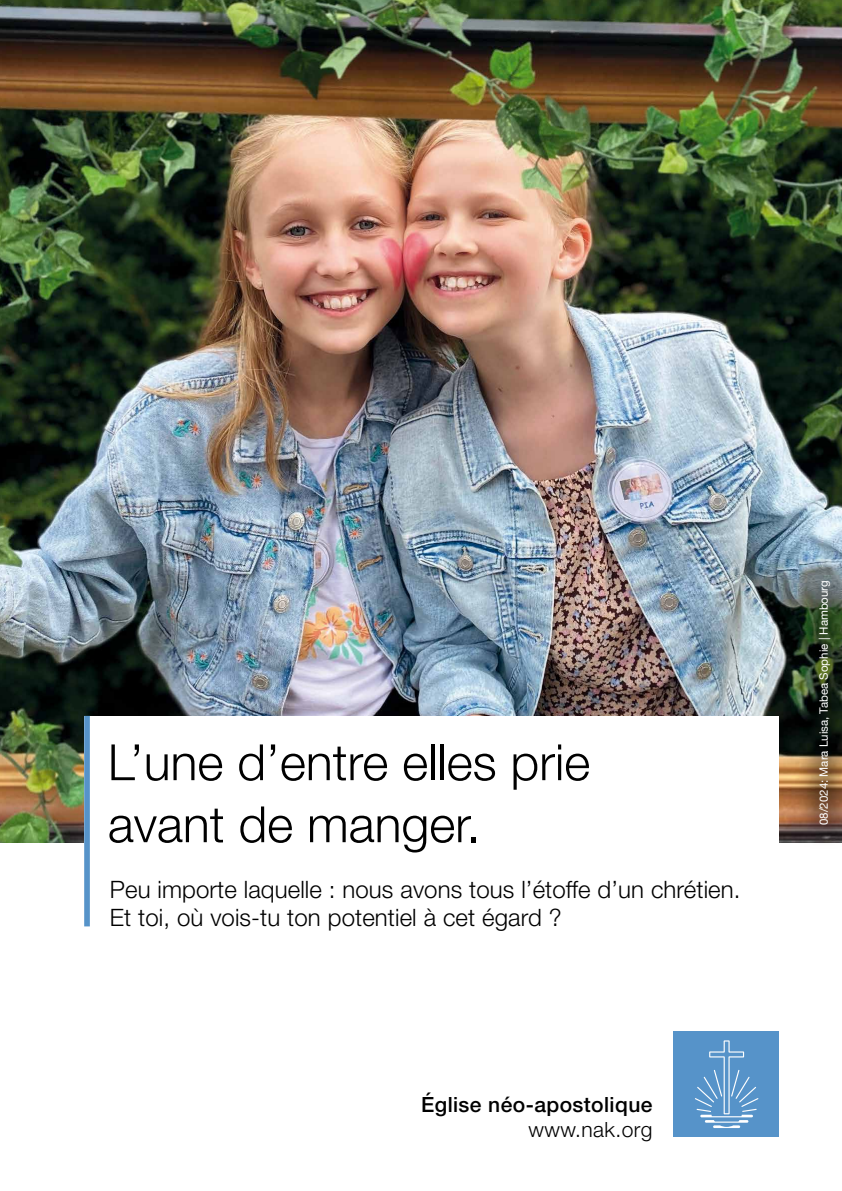
<style>
.page{position:relative;width:842px;height:1191px;background:#fff}
.page>*{position:absolute;margin:0;border:0;box-sizing:border-box;transform-origin:0 0}
.t1{font:300 50px/62px "Helvetica Neue LT Std";color:#000}
.t2{font:300 24px/28.8px "Helvetica Neue LT Std";letter-spacing:.005em;color:#000}
.t3{font:500 21px "Helvetica Neue LT Std";letter-spacing:.02em;color:#000}
.t4{font:300 21px "Helvetica Neue LT Std";letter-spacing:.02em;color:#000}
.t5{font:11.5px "Helvetica Neue";color:#fff}
</style>
<div class="page">
<img style="left:0;top:0;width:842px;height:842px">
<div style="left:793px;top:555px;width:49px;height:295px;background:#000;opacity:.59"></div>
<div style="left:84px;top:716px;width:695px;height:210px;background:#fff"></div>
<div style="left:674px;top:1031px;width:105px;height:106px;background:#5693c9"></div>
<svg style="left:695px;top:1040px;width:63px;height:88px"></svg>
<div style="left:84px;top:716px;width:6px;height:210px;background:#5693c9"></div>
<h1 class="t1" style="left:108px;top:730px;width:484px">L’une d’entre elles prie avant de manger.</h1>
<p class="t2" style="left:110px;top:874px;width:632px">Peu importe laquelle : nous avons tous l’étoffe d’un chrétien.<br>Et toi, où vois-tu ton potentiel à cet égard ?</p>
<p class="t3" style="left:421px;top:1091px;width:233px">Église néo-apostolique</p>
<p class="t4" style="left:528px;top:1116px;width:126px">www.nak.org</p>
<p class="t5" style="left:815px;top:825px;width:246px;rotate:-90deg">08/2024: Mara Luisa, Tabea Sophie | Hambourg</p>
</div>
